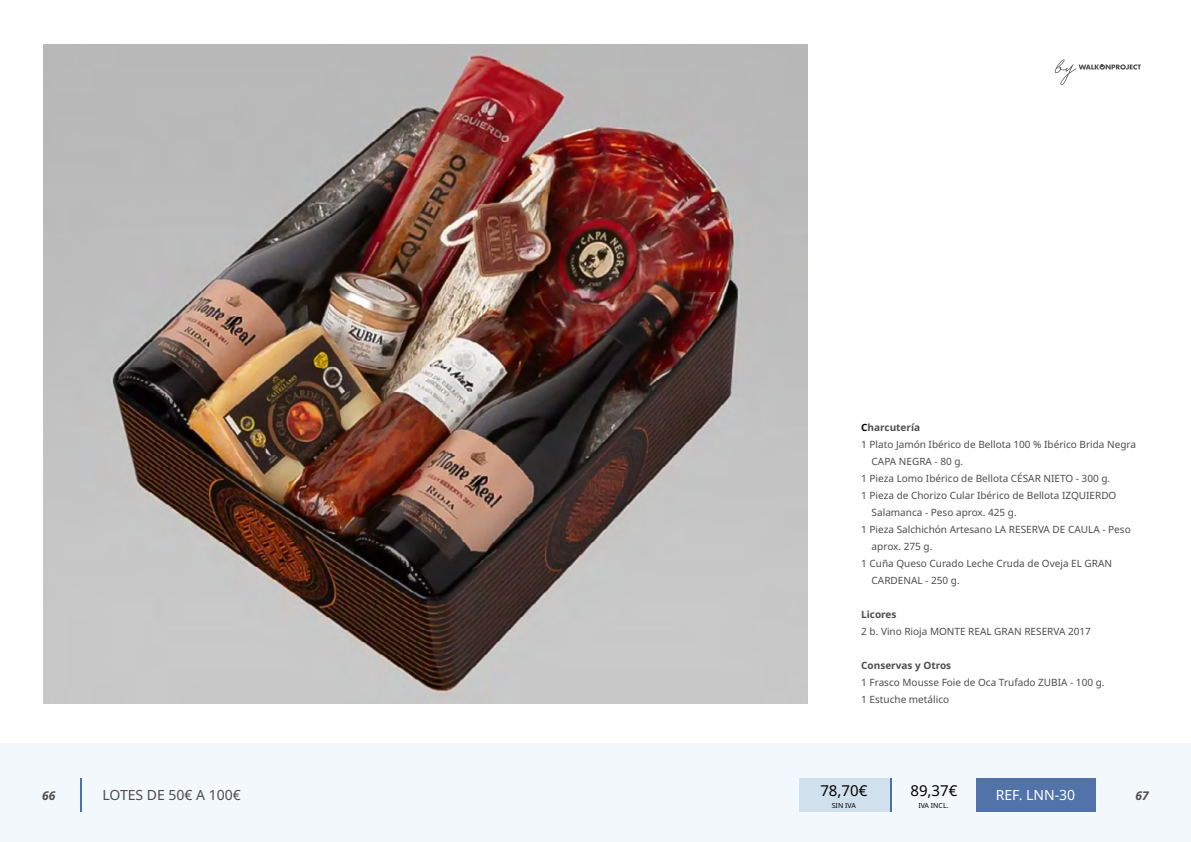
<style>
.page{position:relative;width:1191px;height:842px;background:#fff}
.page>*{position:absolute;margin:0;border:0;box-sizing:border-box;transform-origin:0 0}
.t1{font:15px "Noto Sans";color:#020203}
.t2{font:14px "Noto Sans";color:#4d4d4d}
.t3{font:14px "Noto Sans";color:#fff}
.t4{font:italic 700 12px "Noto Sans";color:#4d4d4d}
.t5{font:10px/17px "Noto Sans";color:#4d4d4d}
.t6{font:700 10px "Noto Sans";color:#4d4d4d}
.t7{font:7px "Noto Sans";color:#020203}
.s1{color:#000}
</style>
<div class="page">
<div style="left:0;top:744px;width:1191px;height:98px;background:#f3f8fc"></div>
<svg style="left:1054px;top:60px;width:86px;height:25px"></svg>
<div style="left:975px;top:778px;width:120px;height:34px;background:#5273a9"></div>
<div style="left:799px;top:778px;width:91px;height:34px;background:#d0e0ed"></div>
<img style="left:44px;top:44px;width:763px;height:659px">
<hr style="left:890px;top:778px;width:1px;height:34px;background:#4473b0">
<hr style="left:80px;top:778px;width:1px;height:34px;background:#4473b0">
<p class="t6" style="left:861px;top:422px;width:60px"><span class="s1">C</span>harcutería</p>
<p class="t5" style="left:861px;top:436px;width:276px">1 Plato Jamón Ibérico de Bellota 100 % Ibérico Brida Negra</p>
<p class="t5" style="left:871px;top:453px;width:93px">CAPA NEGRA - 80 g.</p>
<p class="t5" style="left:861px;top:470px;width:250px">1 Pieza Lomo Ibérico de Bellota CÉSAR NIETO - 300 g.</p>
<p class="t5" style="left:861px;top:487px;width:257px">1 Pieza de Chorizo Cular Ibérico de Bellota IZQUIERDO</p>
<p class="t5" style="left:871px;top:504px;width:147px">Salamanca - Peso aprox. 425 g.</p>
<p class="t5" style="left:861px;top:521px;width:271px">1 Pieza Salchichón Artesano LA RESERVA DE CAULA - Peso</p>
<p class="t5" style="left:871px;top:538px;width:62px">aprox. 275 g.</p>
<p class="t5" style="left:861px;top:555px;width:252px">1 Cuña Queso Curado Leche Cruda de Oveja EL GRAN</p>
<p class="t5" style="left:871px;top:572px;width:90px">CARDENAL - 250 g.</p>
<p class="t6" style="left:861px;top:609px;width:37px">Licores</p>
<p class="t5" style="left:861px;top:623px;width:231px">2 b. Vino Rioja MONTE REAL GRAN RESERVA 2017</p>
<p class="t6" style="left:861px;top:660px;width:91px">Conservas y Otros</p>
<p class="t5" style="left:861px;top:674px;width:245px">1 Frasco Mousse Foie de Oca Trufado ZUBIA - 100 g.<br>1 Estuche metálico</p>
<h1 class="t1" style="left:820px;top:782px;width:48px">78,70€</h1>
<h1 class="t1" style="left:910px;top:782px;width:48px">89,37€</h1>
<h2 class="t3" style="left:995px;top:787px;width:81px">REF. LNN-30</h2>
<p class="t7" style="left:918px;top:801px;width:32px">IVA INCL.</p>
<h2 class="t2" style="left:102px;top:787px;width:140px">LOTES DE 50€ A 100€</h2>
<p class="t4" style="left:42px;top:787px;width:15px">66</p>
<p class="t4" style="left:1135px;top:787px;width:15px">67</p>
<p class="t7" style="left:831px;top:801px;width:26px">SIN IVA</p>
</div>
